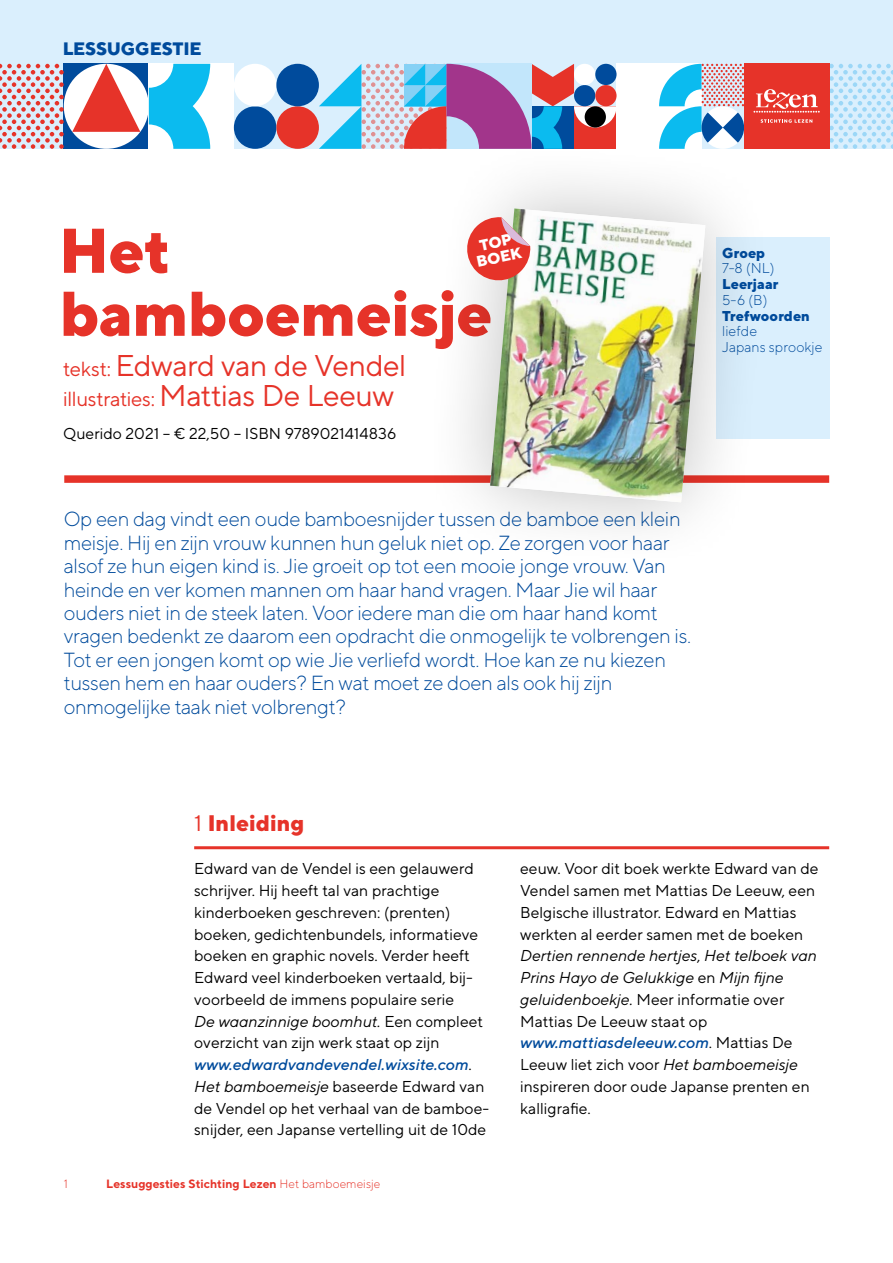
<style>
.page{position:relative;width:893px;height:1263px;background:#fff}
.page>*{position:absolute;margin:0;border:0;box-sizing:border-box;transform-origin:0 0}
.t1{font:800 63px/63px "TT Norms";letter-spacing:-.015em;color:#e63329}
.t2{font:30px/30px "TT Norms";letter-spacing:-.02em;color:#e63329}
.t3{font:800 22.5px "TT Norms";color:#e63329}
.t4{font:300 20.4px/23.4px "TT Norms";letter-spacing:-.02em;color:#004b9c}
.t5{font:800 18px "TT Norms";letter-spacing:-.01em;color:#004b9c}
.t6{font:15.75px/21.8px "TT Norms";color:#000}
.t7{font:800 15.45px/15.5px "TT Norms";color:#fff;text-align:center}
.t8{font:300 14.25px/15.8px "TT Norms";color:#004b9c}
.t9{font:800 14.25px "TT Norms";color:#004b9c}
.t10{font:700 12px "TT Norms";color:#e63329}
.t11{font:300 12px "TT Norms";color:#e63329}
.s1{font-size:20.4px}
.s2{font-weight:400}
.s3{font-style:italic}
.s4{font-weight:500;font-style:italic;color:#004b9c}
.s5{font-weight:300}
</style>
<div class="page">
<div style="left:0;top:0;width:893px;height:149px;background:#daeffd"></div>
<div style="left:617px;top:64px;width:85px;height:85px;background:#fff"></div>
<div style="left:149px;top:64px;width:85px;height:85px;background:#fff"></div>
<div style="left:234px;top:106px;width:42px;height:43px;background:#004b9c;border-radius:50%"></div>
<div style="left:234px;top:64px;width:42px;height:42px;background:#fff;border-radius:50%"></div>
<div style="left:276px;top:106px;width:43px;height:43px;background:#e63329;border-radius:50%"></div>
<div style="left:276px;top:64px;width:43px;height:42px;background:#004b9c;border-radius:50%"></div>
<svg style="left:829px;top:64px;width:64px;height:85px"></svg>
<svg style="left:0;top:64px;width:210px;height:85px"></svg>
<svg style="left:659px;top:64px;width:85px;height:76px"></svg>
<svg style="left:319px;top:64px;width:298px;height:85px"></svg>
<div style="left:744px;top:64px;width:85px;height:85px;background:#e63329"></div>
<svg style="left:753px;top:89px;width:67px;height:24px"></svg>
<svg style="left:760px;top:119px;width:52px;height:4px"></svg>
<div style="left:64px;top:475px;width:765px;height:8px;background:#e63329"></div>
<hr style="left:194px;top:846px;width:635px;height:3px;background:#e63329">
<div style="left:716px;top:238px;width:113px;height:201px;background:#daeffd"></div>
<div style="left:422px;top:140px;width:352px;height:431px;background:#000;opacity:.25"></div>
<img style="left:490px;top:208px;width:215px;height:294px">
<svg style="left:464px;top:217px;width:67px;height:66px"></svg>
<p class="t5" style="left:63px;top:37px;width:140px">LESSUGGESTIE</p>
<h1 class="t1" style="left:59px;top:218px;width:435px">Het bamboemeisje</h1>
<h2 class="t2" style="left:63px;top:350px;width:345px"><span class="s1">tekst:</span> Edward van de Vendel <span class="s1">illustraties:</span> Mattias De Leeuw</h2>
<p class="t6" style="left:63px;top:423px;width:335px">Querido 2021 – € 22,50 – ISBN 9789021414836</p>
<p class="t7" style="left:472px;top:239px;width:47px;rotate:-12deg">TOP<br>BOEK</p>
<p class="t4" style="left:64px;top:507px;width:629px">Op een dag vindt een oude bamboesnijder tussen de bamboe een klein meisje. Hij en zijn vrouw kunnen hun geluk niet op. Ze zorgen voor haar alsof ze hun eigen kind is. Jie groeit op tot een mooie jonge vrouw. Van heinde en ver komen mannen om haar hand vragen. Maar Jie wil haar ouders niet in de steek laten. Voor iedere man die om haar hand komt vragen bedenkt ze daarom een opdracht die onmogelijk te volbrengen is.<br>Tot er een jongen komt op wie Jie verliefd wordt. Hoe kan ze nu kiezen tussen hem en haar ouders? En wat moet ze doen als ook hij zijn onmogelijke taak niet volbrengt?</p>
<p class="t9" style="left:722px;top:243px;width:45px">Groep</p>
<p class="t8" style="left:722px;top:260px;width:54px">7-8 (NL)</p>
<p class="t9" style="left:722px;top:275px;width:58px">Leerjaar</p>
<p class="t8" style="left:722px;top:292px;width:47px">5-6 (B)</p>
<p class="t9" style="left:722px;top:306px;width:89px">Trefwoorden</p>
<p class="t8" style="left:722px;top:323px;width:102px">liefde<br>Japans sprookje</p>
<h3 class="t3" style="left:194px;top:808px;width:112px"><span class="s2">1</span> Inleiding</h3>
<p class="t6" style="left:194px;top:858px;width:296px">Edward van de Vendel is een gelauwerd schrijver. Hij heeft tal van prachtige kinderboeken geschreven: (prenten) boeken, gedichtenbundels, informatieve boeken en graphic novels. Verder heeft Edward veel kinderboeken vertaald, bij&shy;voorbeeld de immens populaire serie<br><span class="s3">De waanzinnige boomhut.</span> Een compleet overzicht van zijn werk staat op zijn <span class="s4">www.edwardvandevendel.wixsite.com</span>.<br><span class="s3">Het bamboemeisje</span> baseerde Edward van de Vendel op het verhaal van de bamboe&shy;snijder, een Japanse vertelling uit de 10de</p>
<p class="t6" style="left:520px;top:858px;width:300px">eeuw. Voor dit boek werkte Edward van de Vendel samen met Mattias De Leeuw, een Belgische illustrator. Edward en Mattias werkten al eerder samen met de boeken <span class="s3">Dertien rennende hertjes</span>, <span class="s3">Het telboek van Prins Hayo de Gelukkige</span> en <span class="s3">Mijn fijne geluidenboekje.</span> Meer informatie over Mattias De Leeuw staat op <span class="s4">www.mattiasdeleeuw.com</span>. Mattias De Leeuw liet zich voor <span class="s3">Het bamboemeisje </span>inspireren door oude Japanse prenten en kalligrafie.</p>
<p class="t11" style="left:64px;top:1176px;width:6px">1</p>
<p class="t10" style="left:106px;top:1176px;width:276px">Lessuggesties Stichting Lezen <span class="s5">Het bamboemeisje</span></p>
</div>
